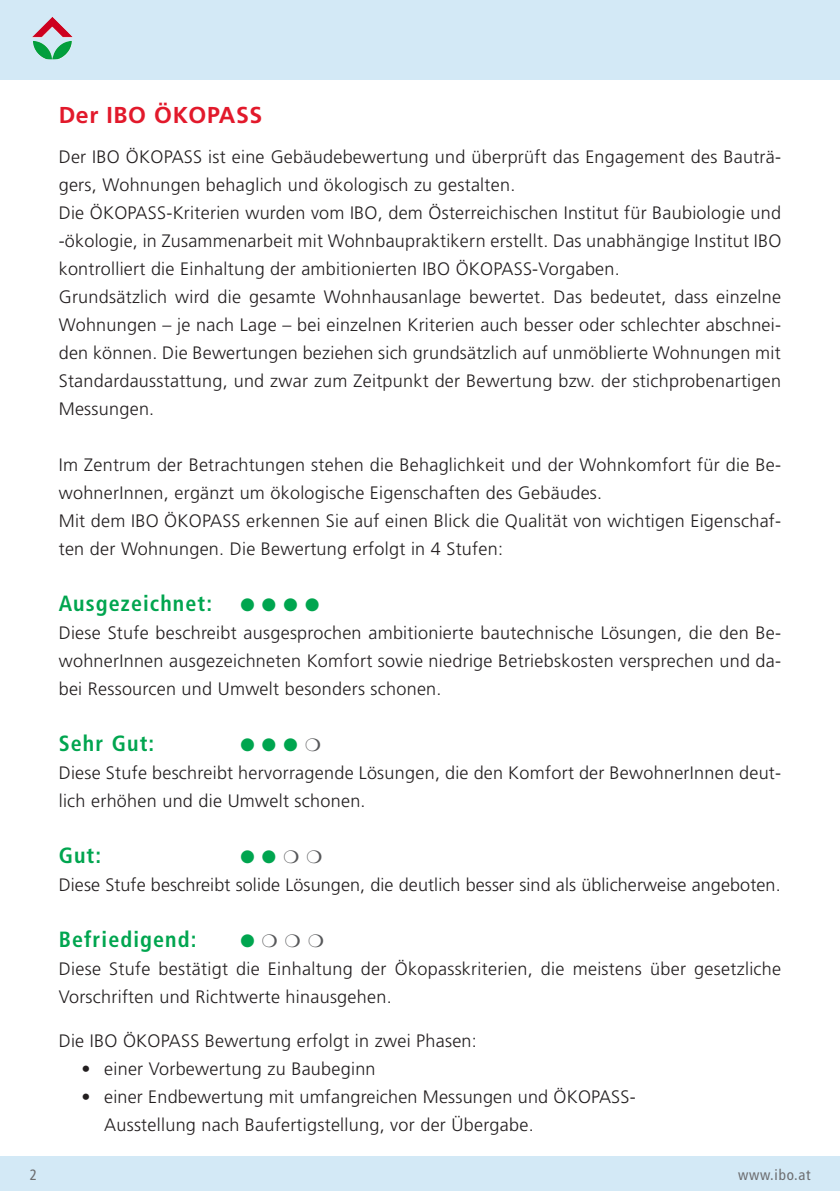
<style>
.page{position:relative;width:840px;height:1191px;background:#fff}
.page>*{position:absolute;margin:0;border:0;box-sizing:border-box;transform-origin:0 0}
.t1{font:700 23px "Frutiger";letter-spacing:.025em;color:#e2192b}
.t2{font:700 condensed 22px "Frutiger";letter-spacing:.05em;color:#00a54f}
.t3{font:300 18px/28px "Frutiger";letter-spacing:.015em;color:#231f20}
.t4{font:18px "Zapf Dingbats ITC";color:#00a54f}
.t5{font:condensed 15px "Frutiger";letter-spacing:.05em;color:#6c6d70}
.s1{color:#57585a}
</style>
<div class="page">
<div style="left:0;top:0;width:839px;height:79px;background:#d3e9f6"></div>
<div style="left:0;top:1157px;width:839px;height:34px;background:#d3e9f6"></div>
<img style="left:32px;top:17px;width:40px;height:42px">
<p class="t1" style="left:59px;top:101px;width:130px">DER IBO ÖKOPASS</p>
<p class="t3" style="left:59px;top:142px;width:723px">Der IBO Ökopass ist eine Gebäudebewertung und überprüft das Engagement des Bauträ&shy;gers, Wohnungen behaglich und ökologisch zu gestalten.<br>Die Ökopass-Kriterien wurden vom IBO, dem Österreichischen Institut für Baubiologie und -ökologie, in Zusammenarbeit mit Wohnbaupraktikern erstellt. Das unabhängige Institut IBO kontrolliert die Einhaltung der ambitionierten IBO Ökopass-Vorgaben.<br>Grundsätzlich wird die gesamte Wohnhausanlage bewertet. Das bedeutet, dass einzelne Wohnungen – je nach Lage – bei einzelnen Kriterien auch besser oder schlechter abschnei&shy;den können. Die Bewertungen beziehen sich grundsätzlich auf unmöblierte Wohnungen mit Standardausstattung, und zwar zum Zeitpunkt der Bewertung bzw. der stichprobenartigen Messungen.</p>
<p class="t3" style="left:59px;top:451px;width:723px">Im Zentrum der Betrachtungen stehen die Behaglichkeit und der Wohnkomfort für die Be&shy;wohnerInnen, ergänzt um ökologische Eigenschaften des Gebäudes.<br>Mit dem IBO Ökopass erkennen Sie auf einen Blick die Qualität von wichtigen Eigenschaf&shy;ten der Wohnungen. Die Bewertung erfolgt in 4 Stufen:</p>
<p class="t2" style="left:59px;top:590px;width:155px">Ausgezeichnet:</p>
<p class="t4" style="left:240px;top:596px;width:80px">● ● ● ●</p>
<p class="t3" style="left:59px;top:618px;width:723px;text-align:justify">Diese Stufe beschreibt ausgesprochen ambitionierte bautechnische Lösungen, die den Be&shy;wohnerInnen ausgezeichneten Komfort sowie niedrige Betriebskosten versprechen und da&shy;bei Ressourcen und Umwelt besonders schonen.</p>
<p class="t2" style="left:59px;top:730px;width:97px">Sehr Gut:</p>
<p class="t4" style="left:240px;top:736px;width:82px">● ● ● <span class="s1">❍</span></p>
<p class="t3" style="left:59px;top:758px;width:723px">Diese Stufe beschreibt hervorragende Lösungen, die den Komfort der BewohnerInnen deut&shy;lich erhöhen und die Umwelt schonen.</p>
<p class="t2" style="left:59px;top:842px;width:44px">Gut:</p>
<p class="t4" style="left:240px;top:848px;width:83px">● ● <span class="s1">❍ ❍</span></p>
<p class="t3" style="left:59px;top:870px;width:723px">Diese Stufe beschreibt solide Lösungen, die deutlich besser sind als üblicherweise angeboten.</p>
<p class="t2" style="left:59px;top:926px;width:139px">Befriedigend:</p>
<p class="t4" style="left:240px;top:932px;width:85px">● <span class="s1">❍❍❍</span></p>
<p class="t3" style="left:59px;top:954px;width:723px">Diese Stufe bestätigt die Einhaltung der Ökopasskriterien, die meistens über gesetzliche<br>Vorschriften und Richtwerte hinausgehen.</p>
<p class="t3" style="left:59px;top:1026px;width:419px">Die IBO Ökopass Bewertung erfolgt in zwei Phasen:</p>
<p class="t3" style="left:81px;top:1054px;width:295px">• einer Vorbewertung zu Baubeginn</p>
<p class="t3" style="left:104px;top:1082px;width:532px;text-indent:-23px">• einer Endbewertung mit umfangreichen Messungen und Ökopass-<br>Ausstellung nach Baufertigstellung, vor der Übergabe.</p>
<p class="t5" style="left:30px;top:1166px;width:9px">2</p>
<p class="t5" style="left:737px;top:1166px;width:74px">www.ibo.at</p>
</div>
